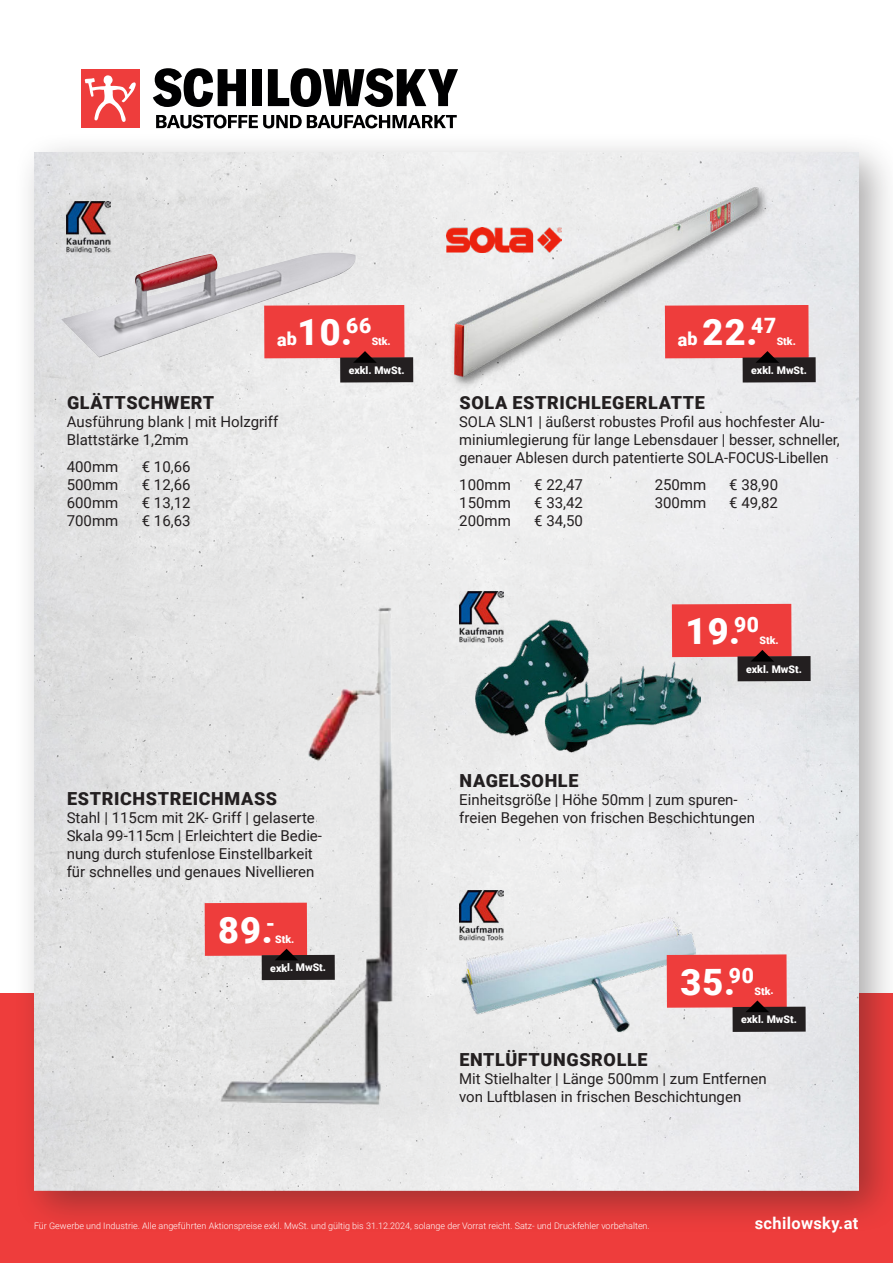
<style>
.page{position:relative;width:893px;height:1263px;background:#fff}
.page>*{position:absolute;margin:0;border:0;box-sizing:border-box;transform-origin:0 0}
.t1{font:900 36.3px "Roboto";letter-spacing:.03em;color:#fff}
.t2{font:900 18px "Roboto";letter-spacing:.035em;color:#231f20}
.t3{font:700 16.5px "Roboto";letter-spacing:.02em;color:#fff}
.t4{font:15px/18px "Roboto";color:#231f20}
.t5{font:900 10.5px "Roboto";letter-spacing:-.005em;color:#fff}
.t6{font:300 9px "Roboto";color:#fff}
.s1{font-size:18px}
</style>
<div class="page">
<div style="left:0;top:993px;width:893px;height:270px;background:#ee3d3c"></div>
<div style="left:13px;top:132px;width:880px;height:1103px;background:#231f20;opacity:.38"></div>
<img style="left:34px;top:152px;width:825px;height:1038px">
<svg style="left:153px;top:68px;width:93px;height:39px"></svg>
<div style="left:252px;top:69px;width:10px;height:37px;background:#000001"></div>
<svg style="left:268px;top:68px;width:190px;height:39px"></svg>
<svg style="left:156px;top:115px;width:301px;height:13px"></svg>
<div style="left:81px;top:69px;width:59px;height:59px;background:#ee3d3c"></div>
<svg style="left:85px;top:75px;width:51px;height:47px"></svg>
<img style="left:61px;top:253px;width:295px;height:104px">
<img style="left:461px;top:903px;width:234px;height:140px">
<img style="left:475px;top:605px;width:226px;height:156px">
<div style="left:737px;top:656px;width:74px;height:25px;background:#231f20"></div>
<svg style="left:672px;top:604px;width:119px;height:58px;background:#e24342"></svg>
<div style="left:340px;top:357px;width:73px;height:25px;background:#231f20"></div>
<svg style="left:264px;top:305px;width:140px;height:58px;background:#e34443"></svg>
<div style="left:743px;top:357px;width:73px;height:25px;background:#231f20"></div>
<svg style="left:774px;top:305px;width:35px;height:58px;background:#d93c3b"></svg>
<img style="left:447px;top:176px;width:327px;height:217px">
<img style="left:201px;top:577px;width:203px;height:538px">
<img style="left:67px;top:202px;width:44px;height:51px">
<img style="left:459px;top:592px;width:44px;height:50px">
<img style="left:459px;top:890px;width:44px;height:51px">
<div style="left:732px;top:1007px;width:74px;height:25px;background:#231f20"></div>
<svg style="left:667px;top:954px;width:120px;height:58px"></svg>
<img style="left:447px;top:227px;width:114px;height:25px">
<h1 class="t1" style="left:277px;top:318px;width:96px"><span class="s1">ab</span>10.<sup>66</sup></h1>
<p class="t5" style="left:372px;top:337px;width:21px">Stk.</p>
<p class="t5" style="left:349px;top:366px;width:57px">exkl. MwSt.</p>
<p class="t2" style="left:67px;top:395px;width:149px">GLÄTTSCHWERT</p>
<p class="t4" style="left:67px;top:412px;width:213px">Ausführung blank | mit Holzgriff<br>Blattstärke 1,2mm</p>
<p class="t4" style="left:67px;top:457px;width:53px">400mm</p>
<p class="t4" style="left:142px;top:457px;width:50px">€ 10,66</p>
<p class="t4" style="left:67px;top:475px;width:53px">500mm</p>
<p class="t4" style="left:142px;top:475px;width:50px">€ 12,66</p>
<p class="t4" style="left:67px;top:493px;width:53px">600mm</p>
<p class="t4" style="left:142px;top:493px;width:50px">€ 13,12</p>
<p class="t4" style="left:67px;top:511px;width:53px">700mm</p>
<p class="t4" style="left:142px;top:511px;width:50px">€ 16,63</p>
<p class="t2" style="left:67px;top:792px;width:212px">ESTRICHSTREICHMASS</p>
<p class="t4" style="left:67px;top:808px;width:257px">Stahl | 115cm mit 2K- Griff | gelaserte Skala 99-115cm | Erleichtert die Bedie&shy;nung durch stufenlose Einstellbarkeit für schnelles und genaues Nivellieren</p>
<h1 class="t1" style="left:218px;top:915px;width:59px">89.<sup>-</sup></h1>
<p class="t5" style="left:275px;top:935px;width:20px">Stk.</p>
<p class="t5" style="left:270px;top:963px;width:57px">exkl. MwSt.</p>
<h1 class="t1" style="left:678px;top:318px;width:100px"><span class="s1">ab</span> 22.<sup>47</sup></h1>
<p class="t5" style="left:777px;top:337px;width:21px">Stk.</p>
<p class="t5" style="left:751px;top:366px;width:57px">exkl. MwSt.</p>
<p class="t2" style="left:460px;top:395px;width:247px">SOLA ESTRICHLEGERLATTE</p>
<p class="t4" style="left:459px;top:412px;width:382px">SOLA SLN1 | äußerst robustes Profil aus hochfester Alu&shy;miniumlegierung für lange Lebensdauer | besser, schneller, genauer Ablesen durch patentierte SOLA-FOCUS-Libellen</p>
<p class="t4" style="left:459px;top:477px;width:53px">100mm</p>
<p class="t4" style="left:534px;top:477px;width:50px">€ 22,47</p>
<p class="t4" style="left:655px;top:475px;width:53px">250mm</p>
<p class="t4" style="left:729px;top:475px;width:50px">€ 38,90</p>
<p class="t4" style="left:459px;top:493px;width:53px">150mm</p>
<p class="t4" style="left:534px;top:493px;width:50px">€ 33,42</p>
<p class="t4" style="left:655px;top:493px;width:53px">300mm</p>
<p class="t4" style="left:729px;top:493px;width:50px">€ 49,82</p>
<p class="t4" style="left:459px;top:511px;width:53px">200mm</p>
<p class="t4" style="left:534px;top:511px;width:50px">€ 34,50</p>
<h1 class="t1" style="left:685px;top:617px;width:75px">19.<sup>90</sup></h1>
<p class="t5" style="left:760px;top:636px;width:21px">Stk.</p>
<p class="t5" style="left:746px;top:665px;width:57px">exkl. MwSt.</p>
<p class="t2" style="left:460px;top:773px;width:120px">NAGELSOHLE</p>
<p class="t4" style="left:459px;top:790px;width:297px">Einheitsgröße | Höhe 50mm | zum spuren&shy;freien Begehen von frischen Beschichtungen</p>
<h1 class="t1" style="left:680px;top:967px;width:75px">35.<sup>90</sup></h1>
<p class="t5" style="left:755px;top:986px;width:21px">Stk.</p>
<p class="t5" style="left:741px;top:1015px;width:57px">exkl. MwSt.</p>
<p class="t2" style="left:459px;top:1052px;width:190px">ENTLÜFTUNGSROLLE</p>
<p class="t4" style="left:459px;top:1069px;width:309px">Mit Stielhalter | Länge 500mm | zum Entfernen von Luftblasen in frischen Beschichtungen</p>
<p class="t6" style="left:34px;top:1219px;width:617px">Für Gewerbe und Industrie. Alle angeführten Aktionspreise exkl. MwSt. und gültig bis 31.12.2024, solange der Vorrat reicht. Satz- und Druckfehler vorbehalten.</p>
<p class="t3" style="left:755px;top:1216px;width:105px">schilowsky.at</p>
</div>
